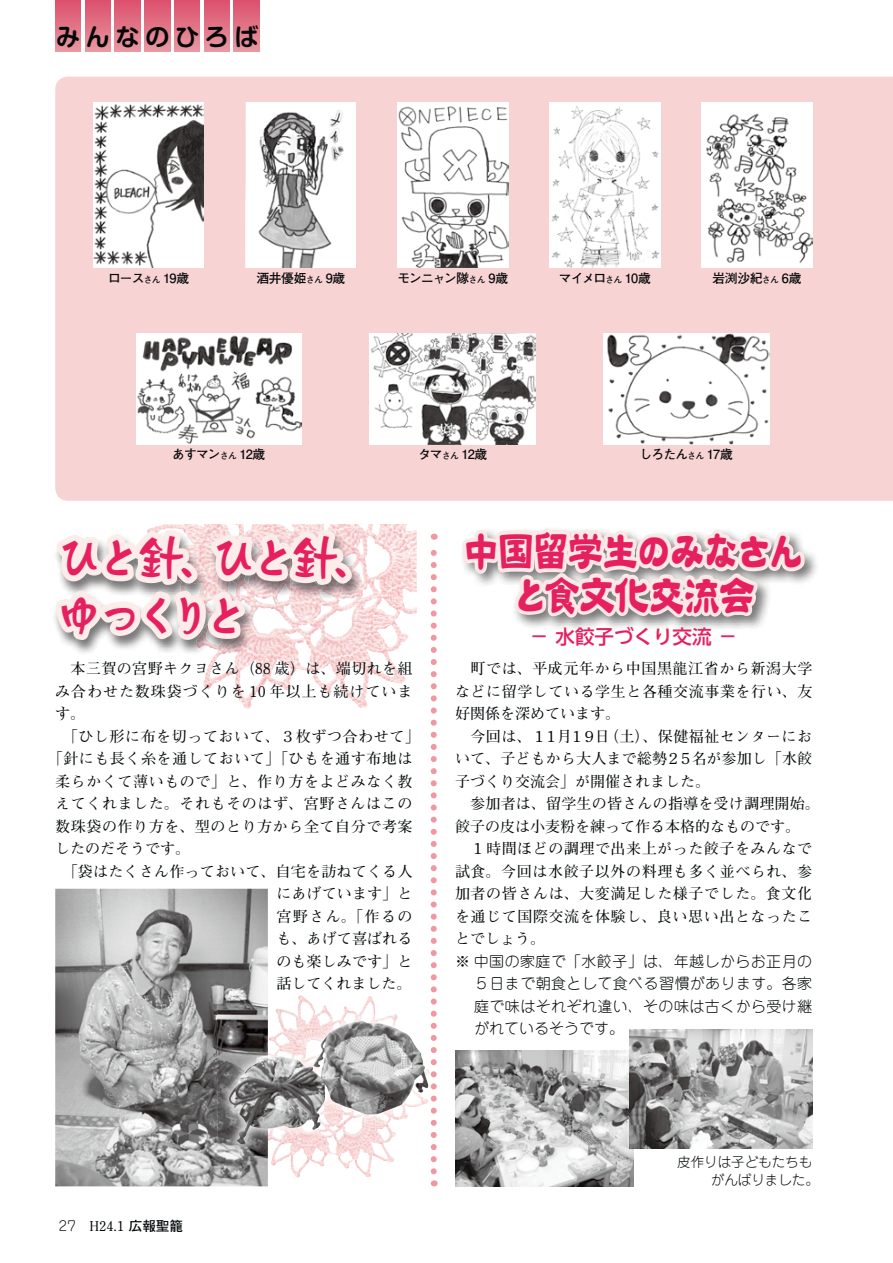
<style>
.page{position:relative;width:893px;height:1263px;background:#fff}
.page>*{position:absolute;margin:0;border:0;box-sizing:border-box;transform-origin:0 0}
.t1{font:54px/43.5px "DFTF Lei Sho Std W9 90 msp RKSJ H";letter-spacing:-.045em;color:#e61f5f;text-align:center;scale:.67 1}
.t2{font:48px/57.6px "DF Ru Lei A Std W9 90 msp RKSJ H";letter-spacing:-.175em;color:#e61f5f}
.t3{font:24px "Shin M Go Pro De Bold 90 msp RKSJ H";letter-spacing:.235em;color:#040809}
.t4{font:19.5px "UD Shin Go Pro Medium 90 msp RKSJ H";color:#e61f5f}
.t5{font:15px/22.5px "Futo Min A101 Pro Bold 90 msp RKSJ H";letter-spacing:.035em;color:#040809}
.t6{font:15px/22.5px "Jun 101 Pro Light 90 msp RKSJ V";letter-spacing:.025em;color:#040809;text-align:justify}
.t7{font:15px "Futo Min A101 Pro Bold 90 msp RKSJ H";letter-spacing:.01em;color:#040809}
.t8{font:15px "Futo Min A101 Pro Bold 90 msp RKSJ H";letter-spacing:.065em;color:#040809}
.t9{font:15px "Futo Min A101 Pro Bold 90 msp RKSJ H";letter-spacing:.015em;color:#040809}
.t10{font:15px "Futo Min A101 Pro Bold 90 msp RKSJ H";color:#040809}
.t11{font:13.5px/18px "Jun 101 Pro Light 90 msp RKSJ V";color:#040809}
.t12{font:13.5px "Futo Min A101 Pro Bold 90 msp RKSJ H";color:#040809}
.t13{font:12.75px "Futo Go B101 Pro Bold 90 msp RKSJ H";letter-spacing:-.065em;color:#040809}
.s1{font-size:9px}
.s2{font-family:"Jun 101 Pro Light 90 msp RKSJ V"}
.s3{font-family:"Futo Go B101 Pro Bold 90 msp RKSJ H"}
</style>
<div class="page">
<img style="left:363px;top:524px;width:17px;height:12px">
<div style="left:55px;top:77px;width:838px;height:424px;background:#f8d3d3"></div>
<img style="left:702px;top:102px;width:110px;height:166px">
<div style="left:55px;top:0;width:26px;height:51px;background:linear-gradient(to bottom,#db4f6c,#e897a0)"></div>
<div style="left:85px;top:0;width:26px;height:51px;background:linear-gradient(to bottom,#db4f6c,#e897a0)"></div>
<div style="left:115px;top:0;width:25px;height:51px;background:linear-gradient(to bottom,#db4f6c,#e897a0)"></div>
<div style="left:145px;top:0;width:25px;height:51px;background:linear-gradient(to bottom,#db4f6c,#e897a0)"></div>
<div style="left:174px;top:0;width:26px;height:51px;background:linear-gradient(to bottom,#db4f6c,#e897a0)"></div>
<div style="left:204px;top:0;width:26px;height:51px;background:linear-gradient(to bottom,#db4f6c,#e897a0)"></div>
<div style="left:234px;top:0;width:25px;height:51px;background:linear-gradient(to bottom,#db4f6c,#e897a0)"></div>
<img style="left:604px;top:334px;width:165px;height:110px">
<img style="left:93px;top:102px;width:111px;height:166px">
<img style="left:246px;top:102px;width:110px;height:166px">
<img style="left:398px;top:102px;width:110px;height:166px">
<img style="left:550px;top:102px;width:110px;height:166px">
<img style="left:136px;top:334px;width:166px;height:110px">
<img style="left:370px;top:334px;width:166px;height:110px">
<svg style="left:459px;top:491px;width:350px;height:696px"></svg>
<img style="left:455px;top:1050px;width:179px;height:136px">
<img style="left:629px;top:1029px;width:183px;height:119px">
<img style="left:55px;top:1034px;width:213px;height:152px">
<svg style="left:54px;top:524px;width:309px;height:510px"></svg>
<img style="left:376px;top:1145px;width:14px;height:11px">
<img style="left:322px;top:1145px;width:54px;height:11px">
<img style="left:372px;top:1016px;width:26px;height:5px">
<img style="left:217px;top:1009px;width:51px;height:147px">
<img style="left:229px;top:1021px;width:200px;height:124px">
<svg style="left:431px;top:534px;width:6px;height:637px"></svg>
<h3 class="t3" style="left:56px;top:28px;width:204px">みんなのひろば</h3>
<p class="t13" style="left:108px;top:273px;width:82px">ロース<span class="s1">さん</span> 19歳</p>
<p class="t13" style="left:256px;top:273px;width:90px">酒井優姫<span class="s1">さん</span> 9歳</p>
<p class="t13" style="left:397px;top:273px;width:112px">モンニャン隊<span class="s1">さん</span> 9歳</p>
<p class="t13" style="left:559px;top:273px;width:94px">マイメロ<span class="s1">さん</span> 10歳</p>
<p class="t13" style="left:712px;top:273px;width:90px">岩渕沙紀<span class="s1">さん</span> 6歳</p>
<p class="t13" style="left:172px;top:450px;width:95px">あすマン<span class="s1">さん</span> 12歳</p>
<p class="t13" style="left:418px;top:450px;width:71px">タマ<span class="s1">さん</span> 12歳</p>
<p class="t13" style="left:640px;top:450px;width:94px">しろたん<span class="s1">さん</span> 17歳</p>
<h2 class="t2" style="left:55px;top:535px;width:328px">ひと針、ひと針、ゆっくりと</h2>
<p class="t5" style="left:55px;top:660px;width:359px">　本三賀の宮野キクヨさん（88 歳）は、端切れを組</p>
<p class="t8" style="left:55px;top:686px;width:359px">み合わせた数珠袋づくりを 10 年以上も続けていま</p>
<p class="t5" style="left:55px;top:705px;width:31px">す。</p>
<p class="t5" style="left:63px;top:727px;width:359px">「ひし形に布を切っておいて、３枚ずつ合わせて」</p>
<p class="t5" style="left:48px;top:750px;width:366px">「針にも長く糸を通しておいて」「ひもを通す布地は</p>
<p class="t5" style="left:55px;top:772px;width:359px">柔らかくて薄いもので」と、作り方をよどみなく教</p>
<p class="t5" style="left:55px;top:795px;width:359px">えてくれました。それもそのはず、宮野さんはこの</p>
<p class="t5" style="left:55px;top:817px;width:359px">数珠袋の作り方を、型のとり方から全て自分で考案</p>
<p class="t10" style="left:55px;top:843px;width:137px">したのだそうです。</p>
<p class="t9" style="left:63px;top:866px;width:351px">「袋はたくさん作っておいて、自宅を訪ねてくる人</p>
<p class="t7" style="left:276px;top:888px;width:138px">にあげています」と</p>
<p class="t5" style="left:276px;top:907px;width:138px">宮野さん。「作るの</p>
<p class="t7" style="left:276px;top:933px;width:138px">も、あげて喜ばれる</p>
<p class="t7" style="left:276px;top:956px;width:138px">のも楽しみです」と</p>
<p class="t10" style="left:276px;top:978px;width:137px">話してくれました。</p>
<h1 class="t1" style="left:463px;top:536px;width:511px">中国留学生のみなさんと食文化交流会</h1>
<h3 class="t4" style="left:530px;top:630px;width:209px">－ 水餃子づくり交流 －</h3>
<p class="t5" style="left:455px;top:660px;width:366px">　町では、平成元年から中国黒龍江省から新潟大学などに留学している学生と各種交流事業を行い、友好関係を深めています。<br>　今回は、１１月１９日（土）、保健福祉センターにおいて、子どもから大人まで総勢２５名が参加し「水餃子づくり交流会」が開催されました。<br>　参加者は、留学生の皆さんの指導を受け調理開始。餃子の皮は小麦粉を練って作る本格的なものです。<br>　１時間ほどの調理で出来上がった餃子をみんなで試食。今回は水餃子以外の料理も多く並べられ、参加者の皆さんは、大変満足した様子でした。食文化を通じて国際交流を体験し、良い思い出となったことでしょう。</p>
<p class="t6" style="left:474px;top:952px;width:340px;text-indent:-19px">※ 中国の家庭で「水餃子」は、年越しからお正月の５日まで朝食として食べる習慣があります。各家庭で味はそれぞれ違い、その味は古くから受け継がれているそうです。</p>
<p class="t12" style="left:59px;top:1221px;width:125px"><span class="s2">27　</span>H24.1 <span class="s3">広報聖籠</span></p>
<p class="t11" style="left:711px;top:1155px;width:110px;text-indent:-34px">皮作りは子どもたちもがんばりました。</p>
</div>
